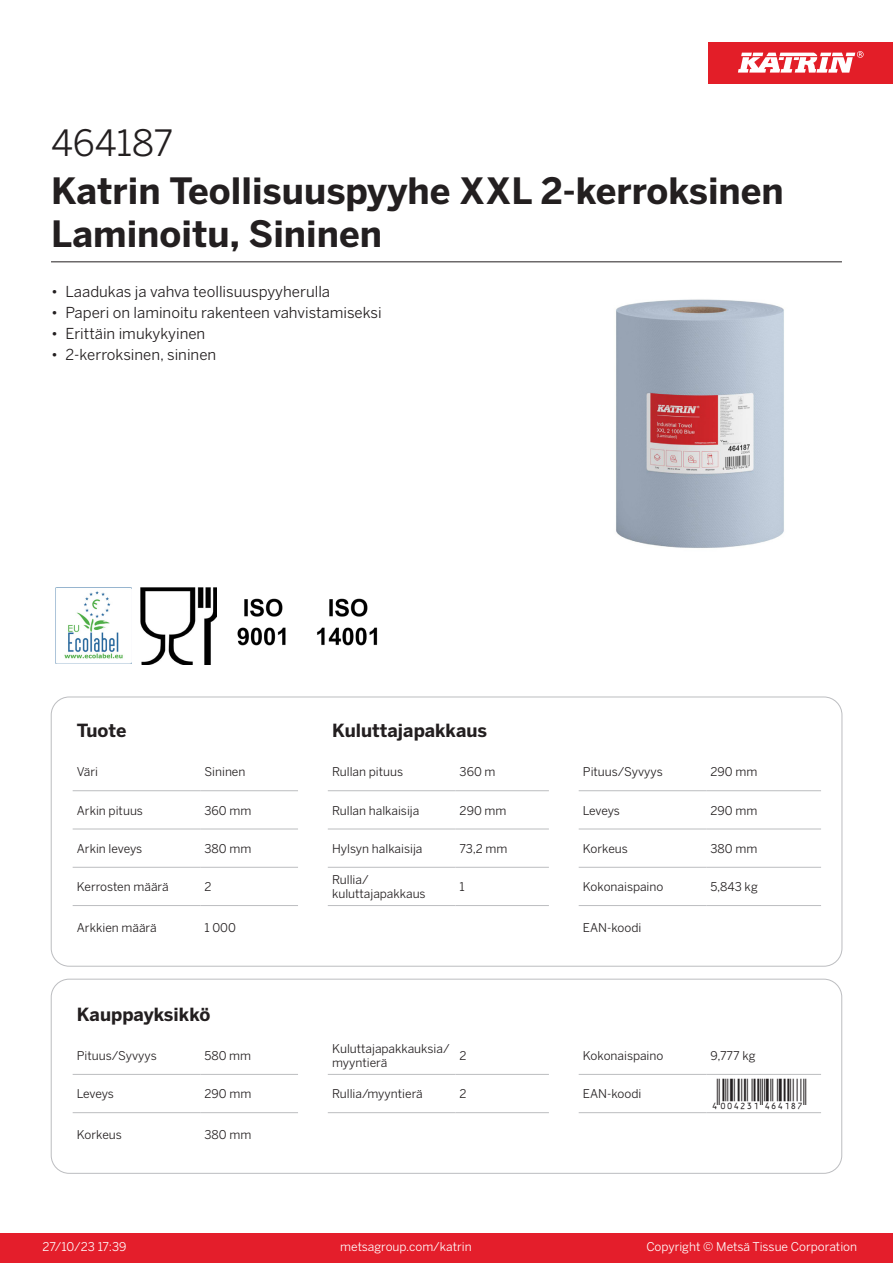
<style>
.page{position:relative;width:893px;height:1263px;background:#fff}
.page>*{position:absolute;margin:0;border:0;box-sizing:border-box;transform-origin:0 0}
.Product_Name{font:700 36px/43.2px "Benton Sans";color:#231f20}
.External_material_co{font:36px "Benton Sans";color:#231f20}
.T_EAN{font:30px "Viisas EAN Matala";color:#231f20}
.T_TableHeader{font:700 18px "Benton Sans";color:#231f20}
.MarketingBullets{font:15px "Benton Sans";color:#231f20}
.T_TableBody{font:12px/14.4px "Benton Sans";color:#231f20}
.t1{font:12px "Benton Sans";color:#fff}
</style>
<div class="page">
<div style="left:0;top:1233px;width:893px;height:30px;background:#e41e2b"></div>
<div style="left:708px;top:43px;width:185px;height:41px;background:#e31e28"></div>
<svg style="left:738px;top:51px;width:126px;height:22px"></svg>
<hr style="left:73px;top:790px;width:127px;height:1px;background:#bcbdc0">
<hr style="left:200px;top:790px;width:98px;height:1px;background:#bcbdc0">
<hr style="left:328px;top:790px;width:127px;height:1px;background:#bcbdc0">
<hr style="left:455px;top:790px;width:94px;height:1px;background:#bcbdc0">
<hr style="left:579px;top:790px;width:127px;height:1px;background:#bcbdc0">
<hr style="left:706px;top:790px;width:115px;height:1px;background:#bcbdc0">
<hr style="left:73px;top:829px;width:127px;height:1px;background:#bcbdc0">
<hr style="left:200px;top:829px;width:98px;height:1px;background:#bcbdc0">
<hr style="left:328px;top:829px;width:127px;height:1px;background:#bcbdc0">
<hr style="left:455px;top:829px;width:94px;height:1px;background:#bcbdc0">
<hr style="left:579px;top:829px;width:127px;height:1px;background:#bcbdc0">
<hr style="left:706px;top:829px;width:115px;height:1px;background:#bcbdc0">
<hr style="left:73px;top:867px;width:127px;height:1px;background:#bcbdc0">
<hr style="left:200px;top:867px;width:98px;height:1px;background:#bcbdc0">
<hr style="left:328px;top:867px;width:127px;height:1px;background:#bcbdc0">
<hr style="left:455px;top:867px;width:94px;height:1px;background:#bcbdc0">
<hr style="left:579px;top:867px;width:127px;height:1px;background:#bcbdc0">
<hr style="left:706px;top:867px;width:115px;height:1px;background:#bcbdc0">
<hr style="left:73px;top:905px;width:127px;height:1px;background:#bcbdc0">
<hr style="left:200px;top:905px;width:98px;height:1px;background:#bcbdc0">
<hr style="left:328px;top:905px;width:127px;height:1px;background:#bcbdc0">
<hr style="left:455px;top:905px;width:94px;height:1px;background:#bcbdc0">
<hr style="left:579px;top:905px;width:127px;height:1px;background:#bcbdc0">
<hr style="left:706px;top:905px;width:115px;height:1px;background:#bcbdc0">
<hr style="left:73px;top:1074px;width:127px;height:1px;background:#bcbdc0">
<hr style="left:200px;top:1074px;width:98px;height:1px;background:#bcbdc0">
<hr style="left:328px;top:1074px;width:127px;height:1px;background:#bcbdc0">
<hr style="left:455px;top:1074px;width:94px;height:1px;background:#bcbdc0">
<hr style="left:579px;top:1074px;width:127px;height:1px;background:#bcbdc0">
<hr style="left:706px;top:1074px;width:115px;height:1px;background:#bcbdc0">
<hr style="left:73px;top:1112px;width:127px;height:1px;background:#bcbdc0">
<hr style="left:200px;top:1112px;width:98px;height:1px;background:#bcbdc0">
<hr style="left:328px;top:1112px;width:127px;height:1px;background:#bcbdc0">
<hr style="left:455px;top:1112px;width:94px;height:1px;background:#bcbdc0">
<hr style="left:579px;top:1112px;width:127px;height:1px;background:#bcbdc0">
<hr style="left:706px;top:1112px;width:115px;height:1px;background:#bcbdc0">
<div style="left:51px;top:979px;width:791px;height:194px;border:1px solid #bcbdc0;border-radius:18px"></div>
<img style="left:616px;top:299px;width:168px;height:249px">
<img style="left:55px;top:587px;width:77px;height:77px">
<img style="left:140px;top:587px;width:77px;height:77px">
<img style="left:237px;top:598px;width:49px;height:48px">
<img style="left:317px;top:598px;width:61px;height:48px">
<hr style="left:51px;top:261px;width:791px;height:1px;background:#231f20">
<p class="External_material_co" style="left:51px;top:121px;width:124px">464187</p>
<p class="Product_Name" style="left:51px;top:170px;width:734px">Katrin Teollisuuspyyhe XXL 2-kerroksinen<br>Laminoitu, Sininen</p>
<p class="MarketingBullets" style="left:51px;top:282px;width:281px">• Laadukas ja vahva teollisuuspyyherulla</p>
<p class="MarketingBullets" style="left:51px;top:303px;width:332px">• Paperi on laminoitu rakenteen vahvistamiseksi</p>
<p class="MarketingBullets" style="left:51px;top:324px;width:156px">• Erittäin imukykyinen</p>
<p class="MarketingBullets" style="left:51px;top:345px;width:167px">• 2-kerroksinen, sininen</p>
<p class="T_TableHeader" style="left:77px;top:719px;width:51px">Tuote</p>
<p class="T_TableHeader" style="left:332px;top:719px;width:157px">Kuluttajapakkaus</p>
<p class="T_TableBody" style="left:77px;top:765px;width:23px">Väri</p>
<p class="T_TableBody" style="left:204px;top:765px;width:43px">Sininen</p>
<p class="T_TableBody" style="left:332px;top:765px;width:73px">Rullan pituus</p>
<p class="T_TableBody" style="left:460px;top:765px;width:37px">360 m</p>
<p class="T_TableBody" style="left:583px;top:765px;width:81px">Pituus/Syvyys</p>
<p class="T_TableBody" style="left:710px;top:765px;width:48px">290 mm</p>
<p class="T_TableBody" style="left:77px;top:803px;width:68px">Arkin pituus</p>
<p class="T_TableBody" style="left:204px;top:803px;width:48px">360 mm</p>
<p class="T_TableBody" style="left:332px;top:803px;width:89px">Rullan halkaisija</p>
<p class="T_TableBody" style="left:460px;top:803px;width:48px">290 mm</p>
<p class="T_TableBody" style="left:583px;top:803px;width:39px">Leveys</p>
<p class="T_TableBody" style="left:710px;top:803px;width:48px">290 mm</p>
<p class="T_TableBody" style="left:77px;top:841px;width:67px">Arkin leveys</p>
<p class="T_TableBody" style="left:204px;top:841px;width:48px">380 mm</p>
<p class="T_TableBody" style="left:332px;top:841px;width:92px">Hylsyn halkaisija</p>
<p class="T_TableBody" style="left:460px;top:841px;width:49px">73,2 mm</p>
<p class="T_TableBody" style="left:583px;top:841px;width:47px">Korkeus</p>
<p class="T_TableBody" style="left:710px;top:841px;width:48px">380 mm</p>
<p class="T_TableBody" style="left:77px;top:879px;width:93px">Kerrosten määrä</p>
<p class="T_TableBody" style="left:204px;top:879px;width:9px">2</p>
<p class="T_TableBody" style="left:332px;top:872px;width:38px">Rullia/</p>
<p class="T_TableBody" style="left:332px;top:887px;width:95px">kuluttajapakkaus</p>
<p class="T_TableBody" style="left:460px;top:879px;width:7px">1</p>
<p class="T_TableBody" style="left:583px;top:879px;width:82px">Kokonaispaino</p>
<p class="T_TableBody" style="left:710px;top:879px;width:49px">5,843 kg</p>
<p class="T_TableBody" style="left:77px;top:920px;width:81px">Arkkien määrä</p>
<p class="T_TableBody" style="left:204px;top:920px;width:33px">1 000</p>
<p class="T_TableBody" style="left:583px;top:920px;width:60px">EAN-koodi</p>
<p class="T_TableHeader" style="left:77px;top:1003px;width:135px">Kauppayksikkö</p>
<p class="T_TableBody" style="left:77px;top:1048px;width:81px">Pituus/Syvyys</p>
<p class="T_TableBody" style="left:204px;top:1048px;width:48px">580 mm</p>
<p class="T_TableBody" style="left:332px;top:1041px;width:119px">Kuluttajapakkauksia/ myyntierä</p>
<p class="T_TableBody" style="left:460px;top:1048px;width:9px">2</p>
<p class="T_TableBody" style="left:583px;top:1048px;width:82px">Kokonaispaino</p>
<p class="T_TableBody" style="left:710px;top:1048px;width:47px">9,777 kg</p>
<p class="T_TableBody" style="left:77px;top:1087px;width:39px">Leveys</p>
<p class="T_TableBody" style="left:204px;top:1087px;width:48px">290 mm</p>
<p class="T_TableBody" style="left:332px;top:1087px;width:92px">Rullia/myyntierä</p>
<p class="T_TableBody" style="left:460px;top:1087px;width:9px">2</p>
<p class="T_TableBody" style="left:583px;top:1087px;width:60px">EAN-koodi</p>
<p class="T_EAN" style="left:710px;top:1078px;width:97px">*4004231464187*</p>
<p class="T_TableBody" style="left:77px;top:1127px;width:47px">Korkeus</p>
<p class="T_TableBody" style="left:204px;top:1127px;width:48px">380 mm</p>
<p class="t1" style="left:43px;top:1239px;width:85px">27/10/23 17:39</p>
<p class="t1" style="left:340px;top:1239px;width:133px">metsagroup.com/katrin</p>
<p class="t1" style="left:646px;top:1239px;width:212px">Copyright © Metsä Tissue Corporation</p>
</div>
